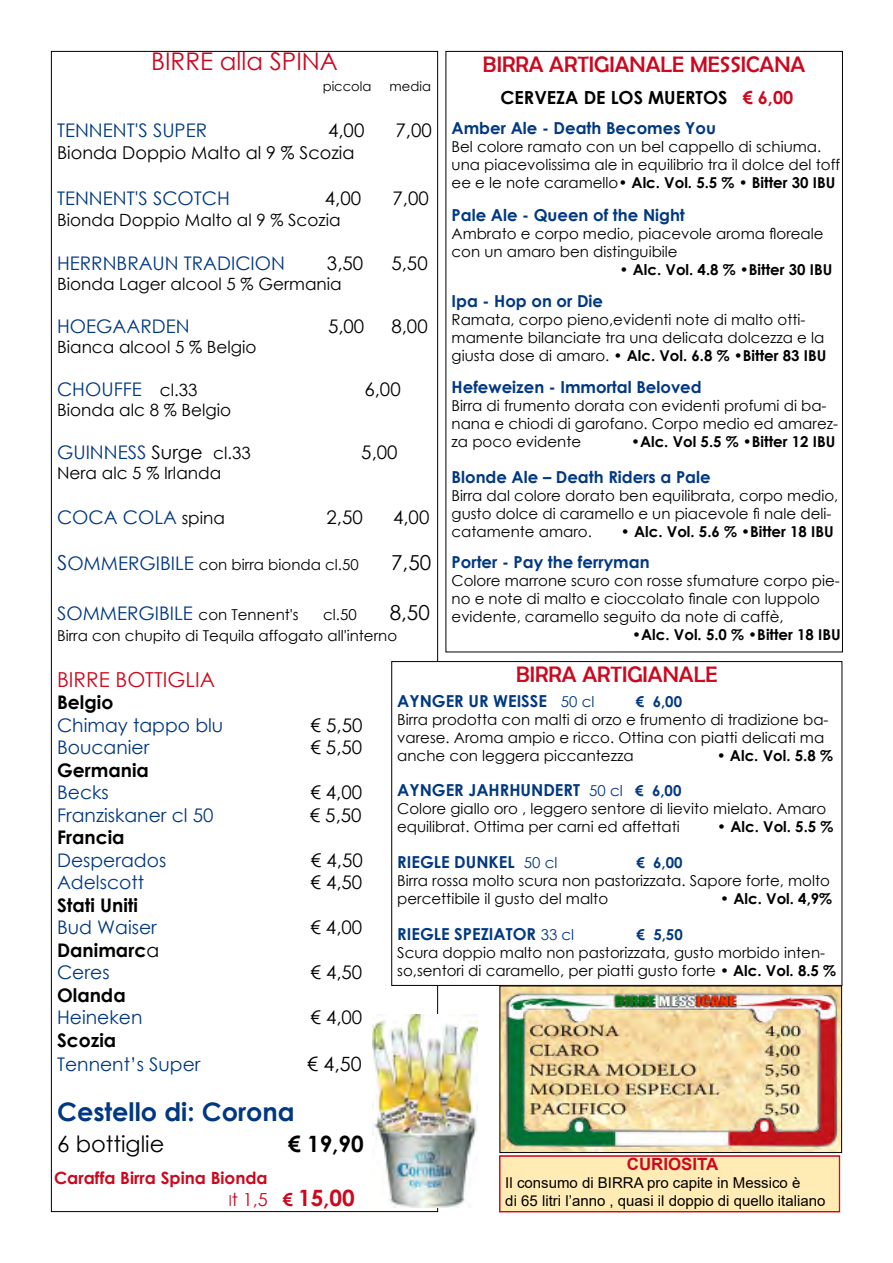
<style>
.page{position:relative;width:893px;height:1263px;background:#fff}
.page>*{position:absolute;margin:0;border:0;box-sizing:border-box;transform-origin:0 0}
.t1{font:700 25.5px "Century Gothic";color:#003882}
.t2{font:24.3px "Century Gothic";color:#cd071e}
.t3{font:22.5px "Berlin Sans FB";color:#cd071e}
.t4{font:700 22.5px "Century Gothic";color:#cd071e}
.t5{font:22.5px "Century Gothic";color:#000}
.t6{font:700 22.5px "Century Gothic";color:#000}
.t7{font:20.7px "Century Gothic";color:#cd071e}
.t8{font:20.7px "Century Gothic";color:#000}
.t9{font:19.65px "Century Gothic";color:#000}
.t10{font:18.75px "Century Gothic";color:#003882}
.t11{font:18.75px "Century Gothic";color:#000}
.t12{font:700 18.75px/22.5px "Century Gothic";color:#000}
.t13{font:700 18px "Century Gothic";color:#000}
.t14{font:17.7px "Century Gothic";color:#000}
.t15{font:16.8px "Century Gothic";color:#000}
.t16{font:700 16.8px "Century Gothic";color:#cd071e}
.t17{font:700 16.8px "Arial";color:#cd071e}
.t18{font:700 16.5px "Century Gothic";color:#003882}
.t19{font:15px/18px "Century Gothic";color:#000}
.t20{font:700 15px "Century Gothic";color:#000}
.t21{font:15px/18px "Arial";color:#000}
.t22{font:700 15px "Century Gothic";color:#003882}
.t23{font:13.2px "Century Gothic";color:#000}
.s1{font-size:16.8px;color:#000}
.s2{color:#000}
.s3{font-size:20.7px;color:#003882}
.s4{font-size:18.75px;color:#003882}
.s5{font-size:15px;color:#000}
.s6{font-weight:400}
.s7{font-weight:400;color:#003882}
.s8{color:#cd071e}
.s9{font-weight:700}
.s10{font-weight:400;font-size:15px}
.s11{font-size:15px}
.s12{font-weight:400;font-size:18px}
.s13{font-size:18px}
</style>
<div class="page">
<img style="left:502px;top:988px;width:338px;height:163px">
<div style="left:500px;top:986px;width:342px;height:167px;border:1px solid #000"></div>
<img style="left:373px;top:1015px;width:104px;height:192px">
<div style="left:499px;top:1156px;width:341px;height:56px;background:#ffebb3"></div>
<div style="left:500px;top:1156px;width:339px;height:55px;border:1px solid #cd071e"></div>
<div style="left:392px;top:661px;width:450px;height:325px;border:1px solid #000"></div>
<h2 class="t2" style="left:151px;top:44px;width:188px">BIRRE alla SPINA</h2>
<p class="t23" style="left:323px;top:77px;width:50px">piccola</p>
<p class="t23" style="left:390px;top:77px;width:43px">media</p>
<p class="t10" style="left:57px;top:117px;width:152px">TENNENT'S SUPER</p>
<p class="t11" style="left:328px;top:117px;width:38px">4,00</p>
<p class="t11" style="left:396px;top:117px;width:38px">7,00</p>
<p class="t14" style="left:57px;top:140px;width:299px">Bionda Doppio Malto al 9 % Scozia</p>
<p class="t10" style="left:57px;top:185px;width:174px">TENNENT'S SCOTCH</p>
<p class="t11" style="left:325px;top:185px;width:38px">4,00</p>
<p class="t11" style="left:392px;top:185px;width:38px">7,00</p>
<p class="t15" style="left:57px;top:208px;width:285px">Bionda Doppio Malto al 9 % Scozia</p>
<p class="t10" style="left:57px;top:250px;width:229px">HERRNBRAUN TRADICION</p>
<p class="t11" style="left:327px;top:250px;width:38px">3,50</p>
<p class="t11" style="left:391px;top:250px;width:38px">5,50</p>
<p class="t15" style="left:57px;top:272px;width:286px">Bionda Lager alcool 5 % Germania</p>
<p class="t10" style="left:57px;top:313px;width:134px">HOEGAARDEN</p>
<p class="t11" style="left:328px;top:313px;width:38px">5,00</p>
<p class="t11" style="left:391px;top:313px;width:38px">8,00</p>
<p class="t15" style="left:57px;top:335px;width:201px">Bianca alcool 5 % Belgio</p>
<p class="t10" style="left:57px;top:376px;width:142px">CHOUFFE <span class="s1">cl.33</span></p>
<p class="t11" style="left:364px;top:376px;width:38px">6,00</p>
<p class="t15" style="left:57px;top:398px;width:176px">Bionda alc 8 % Belgio</p>
<p class="t10" style="left:57px;top:439px;width:195px">GUINNESS <span class="s2">Surge</span> <span class="s1">cl.33</span></p>
<p class="t11" style="left:361px;top:439px;width:38px">5,00</p>
<p class="t15" style="left:57px;top:461px;width:166px">Nera alc 5 % Irlanda</p>
<p class="t10" style="left:57px;top:504px;width:169px">COCA COLA <span class="s1">spina</span></p>
<p class="t11" style="left:326px;top:504px;width:38px">2,50</p>
<p class="t11" style="left:393px;top:504px;width:38px">4,00</p>
<p class="t19" style="left:57px;top:555px;width:303px"><span class="s3">S</span><span class="s4">OMMERGIBILE</span> con birra bionda cl.50</p>
<h3 class="t8" style="left:391px;top:548px;width:42px">7,50</h3>
<p class="t10" style="left:57px;top:600px;width:243px">SOMMERGIBILE <span class="s5">con Tennent's</span></p>
<p class="t19" style="left:323px;top:605px;width:35px">cl.50</p>
<h3 class="t8" style="left:390px;top:598px;width:42px">8,50</h3>
<p class="t19" style="left:57px;top:626px;width:342px">Birra con chupito di Tequila affogato all'interno</p>
<h3 class="t7" style="left:57px;top:665px;width:159px">BIRRE BOTTIGLIA</h3>
<p class="t12" style="left:57px;top:690px;width:58px">Belgio</p>
<p class="t10" style="left:57px;top:712px;width:168px">Chimay tappo blu</p>
<p class="t11" style="left:311px;top:712px;width:53px">€ 5,50</p>
<p class="t10" style="left:57px;top:734px;width:94px">Boucanier</p>
<p class="t11" style="left:310px;top:734px;width:53px">€ 5,50</p>
<p class="t12" style="left:57px;top:758px;width:93px">Germania</p>
<p class="t10" style="left:57px;top:779px;width:53px">Becks</p>
<p class="t11" style="left:310px;top:779px;width:53px">€ 4,00</p>
<p class="t10" style="left:57px;top:802px;width:158px">Franziskaner cl 50</p>
<p class="t11" style="left:310px;top:802px;width:53px">€ 5,50</p>
<p class="t12" style="left:57px;top:825px;width:69px">Francia</p>
<p class="t10" style="left:57px;top:847px;width:111px">Desperados</p>
<p class="t11" style="left:311px;top:847px;width:53px">€ 4,50</p>
<p class="t10" style="left:57px;top:869px;width:89px">Adelscott</p>
<p class="t11" style="left:310px;top:869px;width:53px">€ 4,50</p>
<p class="t12" style="left:57px;top:893px;width:82px">Stati Uniti</p>
<p class="t10" style="left:57px;top:914px;width:101px">Bud Waiser</p>
<p class="t11" style="left:310px;top:914px;width:53px">€ 4,00</p>
<p class="t12" style="left:57px;top:938px;width:104px">Danimarc<span class="s6">a<br></span><span class="s7">Ceres</span></p>
<h3 class="t3" style="left:483px;top:52px;width:324px">BIRRA ARTIGIANALE MESSICANA</h3>
<p class="t13" style="left:500px;top:84px;width:294px">CERVEZA DE LOS MUERTOS <span class="s8">€ 6,00</span></p>
<p class="t18" style="left:452px;top:115px;width:266px">Amber Ale - Death Becomes You</p>
<p class="t19" style="left:452px;top:137px;width:390px">Bel colore ramato con un bel cappello di schiuma. una piacevolissima ale in equilibrio tra il dolce del toff ee e le note caramello<span class="s9">• Alc. Vol. 5.5 % • Bitter 30 IBU</span></p>
<p class="t18" style="left:452px;top:203px;width:235px">Pale Ale - Queen of the Night</p>
<p class="t19" style="left:452px;top:225px;width:374px">Ambrato e corpo medio, piacevole aroma floreale con un amaro ben distinguibile</p>
<p class="t20" style="left:620px;top:258px;width:214px">• Alc. Vol. 4.8 % •Bitter 30 IBU</p>
<p class="t18" style="left:452px;top:289px;width:153px">Ipa - Hop on or Die</p>
<p class="t19" style="left:452px;top:311px;width:376px">Ramata, corpo pieno,evidenti note di malto otti&shy;mamente bilanciate tra una delicata dolcezza e la giusta dose di amaro. <span class="s9">• Alc. Vol. 6.8 % •Bitter 83 IBU</span></p>
<p class="t18" style="left:452px;top:375px;width:252px">Hefeweizen - Immortal Beloved</p>
<p class="t19" style="left:452px;top:397px;width:388px">Birra di frumento dorata con evidenti profumi di ba&shy;nana e chiodi di garofano. Corpo medio ed amarez&shy;za poco evidente</p>
<p class="t20" style="left:631px;top:431px;width:206px">•Alc. Vol 5.5 % •Bitter 12 IBU</p>
<p class="t18" style="left:452px;top:464px;width:261px">Blonde Ale – Death Riders a Pale</p>
<p class="t19" style="left:452px;top:486px;width:388px">Birra dal colore dorato ben equilibrata, corpo medio, gusto dolce di caramello e un piacevole fi nale deli&shy;catamente amaro.</p>
<p class="t20" style="left:621px;top:520px;width:214px">• Alc. Vol. 5.6 % •Bitter 18 IBU</p>
<p class="t18" style="left:452px;top:549px;width:199px">Porter - Pay the ferryman</p>
<p class="t19" style="left:452px;top:571px;width:390px">Colore marrone scuro con rosse sfumature corpo pie&shy;no e note di malto e cioccolato finale con luppolo evidente, caramello seguito da note di caffè,</p>
<p class="t20" style="left:632px;top:623px;width:210px">•Alc. Vol. 5.0 % •Bitter 18 IBU</p>
<h3 class="t3" style="left:516px;top:662px;width:203px">BIRRA ARTIGIANALE</h3>
<p class="t18" style="left:397px;top:688px;width:199px">AYNGER UR WEISSE <span class="s10">50 cl</span></p>
<p class="t22" style="left:636px;top:690px;width:48px">€ 6,00</p>
<p class="t19" style="left:397px;top:710px;width:433px">Birra prodotta con malti di orzo e frumento di tradizione ba&shy;varese. Aroma ampio e ricco. Ottina con piatti delicati ma anche con leggera piccantezza</p>
<p class="t20" style="left:717px;top:744px;width:118px"><span class="s6">•</span> Alc. Vol. 5.8 %</p>
<p class="t18" style="left:397px;top:778px;width:286px">AYNGER JAHRHUNDERT <span class="s10">50 cl</span> <span class="s11">€ 6,00</span></p>
<p class="t19" style="left:397px;top:800px;width:431px">Colore giallo oro , leggero sentore di lievito mielato. Amaro equilibrat. Ottima per carni ed affettati</p>
<p class="t20" style="left:717px;top:815px;width:118px">• Alc. Vol. 5.5 %</p>
<p class="t18" style="left:397px;top:849px;width:162px">RIEGLE DUNKEL <span class="s10">50 cl</span></p>
<p class="t22" style="left:636px;top:851px;width:48px">€ 6,00</p>
<p class="t19" style="left:397px;top:871px;width:434px">Birra rossa molto scura non pastorizzata. Sapore forte, molto percettibile il gusto del malto</p>
<p class="t20" style="left:720px;top:887px;width:113px">• Alc. Vol. 4,9%</p>
<p class="t18" style="left:397px;top:921px;width:179px">RIEGLE SPEZIATOR <span class="s10">33 cl</span></p>
<p class="t22" style="left:636px;top:923px;width:48px">€ 5,50</p>
<p class="t19" style="left:397px;top:943px;width:440px">Scura doppio malto non pastorizzata, gusto morbido inten&shy;so,sentori di caramello, per piatti gusto forte <span class="s9">• Alc. Vol. 8.5 %</span></p>
<p class="t11" style="left:310px;top:959px;width:53px">€ 4,50</p>
<p class="t12" style="left:57px;top:983px;width:70px">Olanda</p>
<p class="t10" style="left:57px;top:1004px;width:87px">Heineken</p>
<p class="t11" style="left:310px;top:1004px;width:53px">€ 4,00</p>
<p class="t12" style="left:57px;top:1028px;width:61px">Scozia</p>
<p class="t10" style="left:57px;top:1050px;width:145px">Tennent’s Super</p>
<h3 class="t9" style="left:307px;top:1050px;width:56px">€ 4,50</h3>
<h1 class="t1" style="left:57px;top:1093px;width:239px">Cestello di: Corona</h1>
<h3 class="t5" style="left:57px;top:1128px;width:109px">6 bottiglie</h3>
<h3 class="t6" style="left:288px;top:1127px;width:77px">€ 19,90</h3>
<p class="t16" style="left:54px;top:1165px;width:215px">Caraffa Birra Spina Bionda</p>
<h3 class="t4" style="left:229px;top:1181px;width:127px"><span class="s10">l</span><span class="s12">t 1,5</span> <span class="s13">€</span> 15,00</h3>
<p class="t17" style="left:627px;top:1153px;width:93px">CURIOSITA</p>
<p class="t21" style="left:505px;top:1174px;width:322px">Il consumo di BIRRA pro capite in Messico è<br>di 65 litri l’anno , quasi il doppio di quello italiano</p>
</div>
